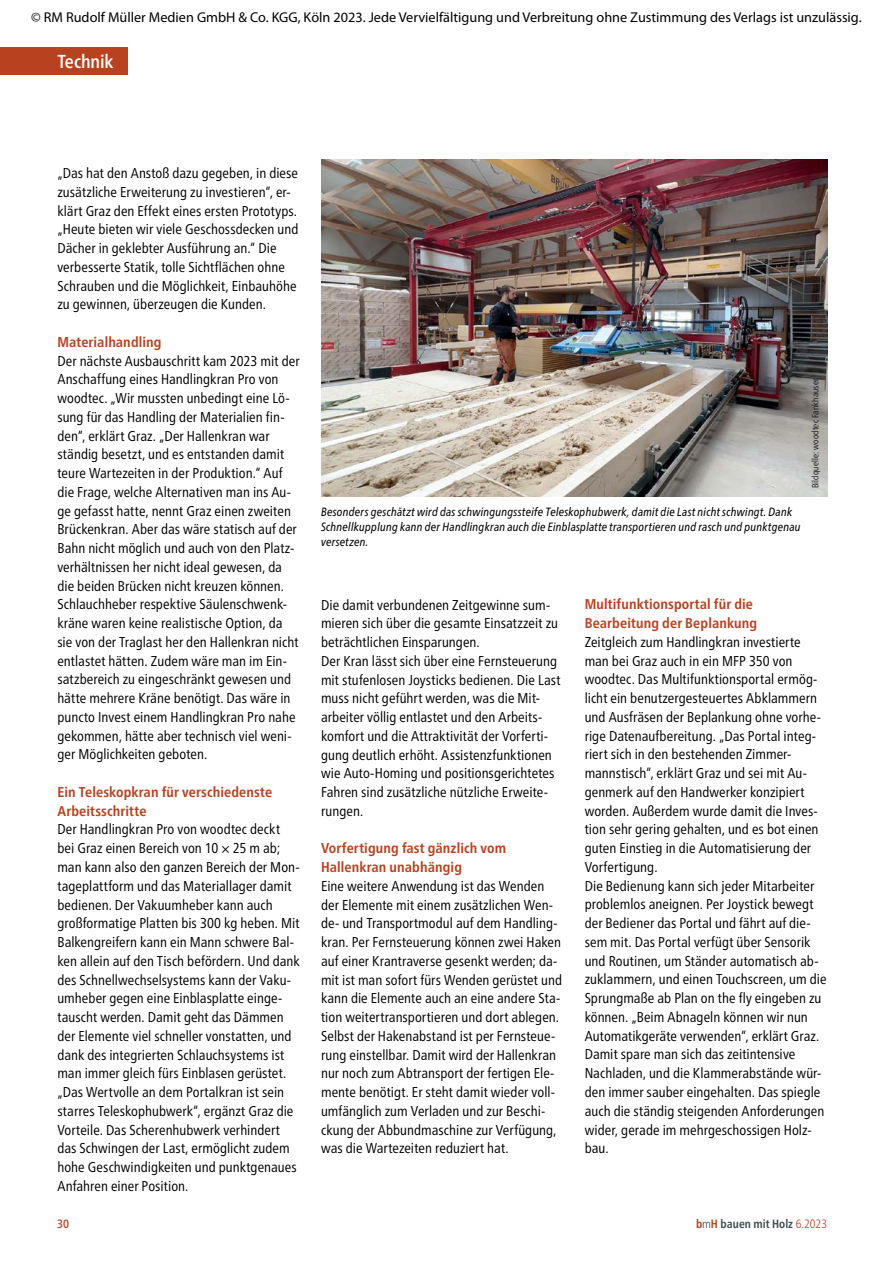
<style>
.page{position:relative;width:893px;height:1263px;background:#fff}
.page>*{position:absolute;margin:0;border:0;box-sizing:border-box;transform-origin:0 0}
.t1{font:500 condensed 18.75px "Frutiger Neue LT Pro";letter-spacing:-.01em;color:#fff}
.t2{font:condensed 14.25px/18.8px "Frutiger Neue LT Pro";color:#000}
.t3{font:700 condensed 14.25px/18.8px "Frutiger Neue LT Pro";letter-spacing:.01em;color:#b84220}
.t4{font:14.25px "Myriad Pro";color:#000}
.t5{font:italic condensed 12px/15px "Frutiger Neue LT Pro";letter-spacing:.015em;color:#000}
.t6{font:700 condensed 12px "Frutiger Neue LT Pro";color:#444f50}
.t7{font:500 condensed 12px "Frutiger Neue LT Pro";color:#b84220}
.t8{font:300 condensed 9px "Frutiger Neue LT Pro";letter-spacing:.02em;color:#000}
.s1{color:#b84220}
.s2{font-weight:300}
.s3{font-weight:300;color:#b84220}
</style>
<div class="page">
<div style="left:0;top:47px;width:127px;height:27px;background:#b84220"></div>
<img style="left:321px;top:159px;width:506px;height:338px">
<p class="t4" style="left:31px;top:10px;width:832px">© RM Rudolf Müller Medien GmbH &amp; Co. KGG, Köln 2023. Jede Vervielfältigung und Verbreitung ohne Zustimmung des Verlags ist unzulässig.</p>
<h1 class="t1" style="left:57px;top:50px;width:57px">Technik</h1>
<p class="t2" style="left:57px;top:164px;width:243px">„Das hat den Anstoß dazu gegeben, in diese zusätzliche Erweiterung zu investieren“, er&shy;klärt Graz den Effekt eines ersten Prototyps. „Heute bieten wir viele Geschossdecken und Dächer in geklebter Ausführung an.“ Die verbesserte Statik, tolle Sichtflächen ohne Schrauben und die Möglichkeit, Einbauhöhe zu gewinnen, überzeugen die Kunden.</p>
<p class="t3" style="left:57px;top:332px;width:106px">Materialhandling</p>
<p class="t2" style="left:57px;top:351px;width:244px">Der nächste Ausbauschritt kam 2023 mit der Anschaffung eines Handlingkran Pro von woodtec. „Wir mussten unbedingt eine Lö&shy;sung für das Handling der Materialien fin&shy;den“, erklärt Graz. „Der Hallenkran war ständig besetzt, und es entstanden damit teure Wartezeiten in der Produktion.“ Auf die Frage, welche Alternativen man ins Au&shy;ge gefasst hatte, nennt Graz einen zweiten Brückenkran. Aber das wäre statisch auf der Bahn nicht möglich und auch von den Platz&shy;verhältnissen her nicht ideal gewesen, da die beiden Brücken nicht kreuzen können.<br>Schlauchheber respektive Säulenschwenk&shy;kräne waren keine realistische Option, da sie von der Traglast her den Hallenkran nicht entlastet hätten. Zudem wäre man im Ein&shy;satzbereich zu eingeschränkt gewesen und hätte mehrere Kräne benötigt. Das wäre in puncto Invest einem Handlingkran Pro nahe gekommen, hätte aber technisch viel weni&shy;ger Möglichkeiten geboten.</p>
<p class="t3" style="left:57px;top:782px;width:216px">Ein Teleskopkran für verschiedenste<br>Arbeitsschritte</p>
<p class="t2" style="left:57px;top:820px;width:244px">Der Handlingkran Pro von woodtec deckt bei Graz einen Bereich von 10 × 25 m ab; man kann also den ganzen Bereich der Mon&shy;tageplattform und das Materiallager damit bedienen. Der Vakuumheber kann auch großformatige Platten bis 300 kg heben. Mit Balkengreifern kann ein Mann schwere Bal&shy;ken allein auf den Tisch befördern. Und dank des Schnellwechselsystems kann der Vaku&shy;umheber gegen eine Einblasplatte einge&shy;tauscht werden. Damit geht das Dämmen der Elemente viel schneller vonstatten, und dank des integrierten Schlauchsystems ist man immer gleich fürs Einblasen gerüstet. „Das Wertvolle an dem Portalkran ist sein starres Teleskophubwerk“, ergänzt Graz die Vorteile. Das Scherenhubwerk verhindert das Schwingen der Last, ermöglicht zudem hohe Geschwindigkeiten und punktgenaues Anfahren einer Position.</p>
<p class="t5" style="left:321px;top:504px;width:481px">Besonders geschätzt wird das schwingungssteife Teleskophubwerk, damit die Last nicht schwingt. Dank<br>Schnellkupplung kann der Handlingkran auch die Einblasplatte transportieren und rasch und punktgenau versetzen.</p>
<p class="t8" style="left:810px;top:488px;width:112px;rotate:-90deg">Bildquelle: woodtec Fankhauser</p>
<p class="t2" style="left:321px;top:595px;width:241px">Die damit verbundenen Zeitgewinne sum&shy;mieren sich über die gesamte Einsatzzeit zu beträchtlichen Einsparungen.<br>Der Kran lässt sich über eine Fernsteuerung mit stufenlosen Joysticks bedienen. Die Last muss nicht geführt werden, was die Mit&shy;arbeiter völlig entlastet und den Arbeits&shy;komfort und die Attraktivität der Vorferti&shy;gung deutlich erhöht. Assistenzfunktionen wie Auto-Homing und positionsgerichtetes Fahren sind zusätzliche nützliche Erweite&shy;rungen.</p>
<p class="t3" style="left:321px;top:839px;width:187px">Vorfertigung fast gänzlich vom<br>Hallenkran unabhängig</p>
<p class="t2" style="left:321px;top:876px;width:242px">Eine weitere Anwendung ist das Wenden der Elemente mit einem zusätzlichen Wen&shy;de- und Transportmodul auf dem Handling&shy;kran. Per Fernsteuerung können zwei Haken auf einer Krantraverse gesenkt werden; da&shy;mit ist man sofort fürs Wenden gerüstet und kann die Elemente auch an eine andere Sta&shy;tion weitertransportieren und dort ablegen.<br>Selbst der Hakenabstand ist per Fernsteue&shy;rung einstellbar. Damit wird der Hallenkran nur noch zum Abtransport der fertigen Ele&shy;mente benötigt. Er steht damit wieder voll&shy;umfänglich zum Verladen und zur Beschi&shy;ckung der Abbundmaschine zur Verfügung, was die Wartezeiten reduziert hat.</p>
<p class="t3" style="left:585px;top:595px;width:174px">Multifunktionsportal für die<br>Bearbeitung der Beplankung</p>
<p class="t2" style="left:585px;top:632px;width:243px">Zeitgleich zum Handlingkran investierte man bei Graz auch in ein MFP 350 von woodtec. Das Multifunktionsportal ermög&shy;licht ein benutzergesteuertes Abklammern und Ausfräsen der Beplankung ohne vorhe&shy;rige Datenaufbereitung. „Das Portal integ&shy;riert sich in den bestehenden Zimmer&shy;mannstisch“, erklärt Graz und sei mit Au&shy;genmerk auf den Handwerker konzipiert worden. Außerdem wurde damit die Inves&shy;tion sehr gering gehalten, und es bot einen guten Einstieg in die Automatisierung der Vorfertigung.<br>Die Bedienung kann sich jeder Mitarbeiter problemlos aneignen. Per Joystick bewegt der Bediener das Portal und fährt auf die&shy;sem mit. Das Portal verfügt über Sensorik und Routinen, um Ständer automatisch ab&shy;zuklammern, und einen Touchscreen, um die Sprungmaße ab Plan on the fly eingeben zu können. „Beim Abnageln können wir nun Automatikgeräte verwenden“, erklärt Graz.<br>Damit spare man sich das zeitintensive Nachladen, und die Klammerabstände wür&shy;den immer sauber eingehalten. Das spiegle auch die ständig steigenden Anforderungen wider, gerade im mehrgeschossigen Holz&shy;bau.</p>
<p class="t7" style="left:57px;top:1217px;width:14px">30</p>
<p class="t6" style="left:696px;top:1217px;width:133px"><span class="s1">b</span><span class="s2">m</span><span class="s1">H</span> bauen mit Holz <span class="s3">6.2023</span></p>
</div>
